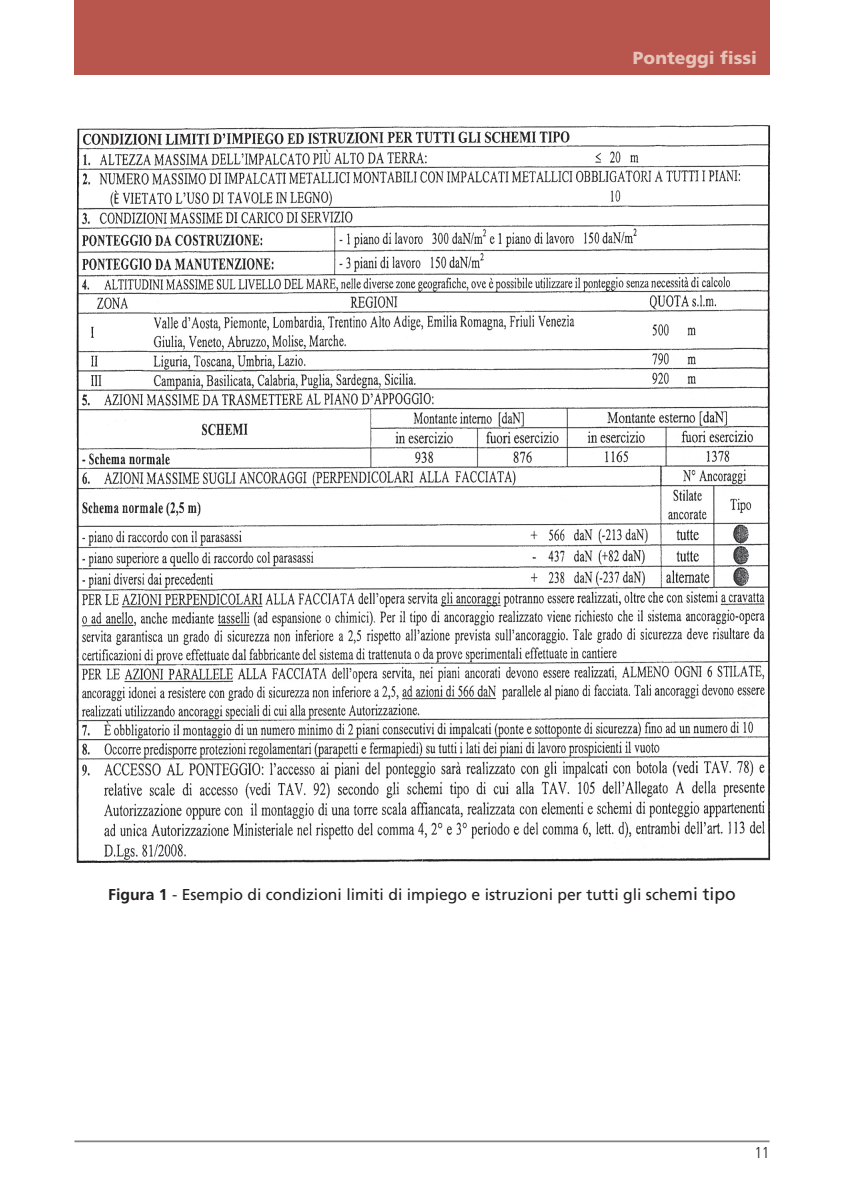
<style>
.page{position:relative;width:844px;height:1191px;background:#fff}
.page>*{position:absolute;margin:0;border:0;box-sizing:border-box;transform-origin:0 0}
.t1{font:17.5px "Frutiger HAIAAH";color:#e5c3b8}
.t2{font:15.75px "Frutiger HAIAAE";color:#231f20}
.t3{font:15.75px "Frutiger LHAIAAB";color:#231f20}
.s1{font-family:"Frutige HAIAAD"}
.s2{font-size:17.5px}
</style>
<div class="page">
<div style="left:74px;top:0;width:695px;height:74px;background:#b8554d"></div>
<hr style="left:74px;top:1140px;width:695px;height:2px;background:#808285">
<img style="left:76px;top:124px;width:695px;height:739px">
<p class="t1" style="left:632px;top:51px;width:126px">Ponteggi fissi</p>
<p class="t2" style="left:108px;top:888px;width:629px"><span class="s1">Figura 1</span> - Esempio di condizioni limiti di impiego e istruzioni per tutti gli sche<span class="s2">mi tipo</span></p>
<p class="t3" style="left:754px;top:1146px;width:17px">11</p>
</div>
